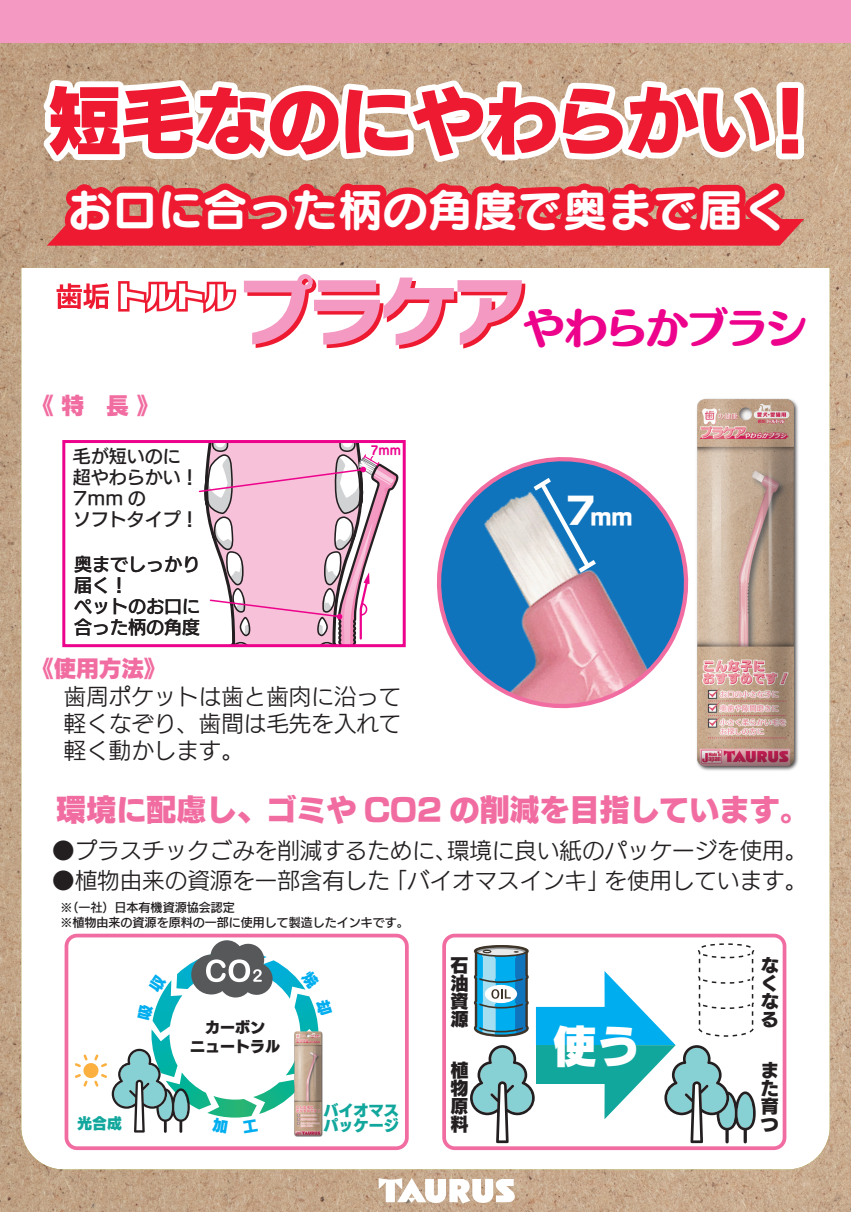
<style>
.page{position:relative;width:851px;height:1212px;background:#fff}
.page>*{position:absolute;margin:0;border:0;box-sizing:border-box;transform-origin:0 0}
.t1{font:73.35px "New Rodin Pro EB";letter-spacing:-.01em;color:#ed1a31}
.t2{font:45px "Seurat Pro B";color:#fff}
.t3{font:43.95px "New Rodin Pro EB";color:#fff}
.t4{font:42.75px "Humming Pro E";letter-spacing:-.06em;color:#ed028c}
.t5{font:30px "New Rodin Pro EB";color:#f16da1}
.t6{font:22.5px/27px "New Rodin Pro M";color:#231f20;text-align:justify}
.t7{font:22.5px "New Rodin Pro EB";color:#f16da1}
.t8{font:21.3px "New Rodin Pro EB";color:#fff}
.t9{font:18px/21px "New Rodin Pro DB";color:#231f20}
.t10{font:18px/18px "New Rodin Pro EB";color:#231f20;text-align:justify}
.t11{font:15px/15px "New Rodin Pro EB";color:#12a79d}
.t12{font:15px/19.5px "New Rodin Pro EB";color:#231f20;text-align:center}
.t13{font:12.45px "Seurat Pro B";color:#ed028c}
.t14{font:12px/15px "New Rodin Pro DB";color:#231f20}
.s1{font-family:"Typelabo N Std";font-weight:700;font-size:75.15px;color:#f499c2}
.s2{font-size:36.15px}
</style>
<div class="page">
<img style="left:0;top:43px;width:850px;height:1169px">
<svg style="left:378px;top:1178px;width:137px;height:25px"></svg>
<svg style="left:421px;top:442px;width:268px;height:281px"></svg>
<img style="left:689px;top:391px;width:112px;height:383px">
<div style="left:65px;top:934px;width:343px;height:216px;border:4px solid #f16da1;border-radius:11px"></div>
<img style="left:292px;top:1134px;width:31px;height:3px">
<div style="left:442px;top:934px;width:344px;height:216px;border:4px solid #f16da1;border-radius:11px"></div>
<svg style="left:470px;top:942px;width:285px;height:201px"></svg>
<svg style="left:57px;top:283px;width:52px;height:26px"></svg>
<svg style="left:118px;top:281px;width:118px;height:32px"></svg>
<svg style="left:517px;top:258px;width:294px;height:94px"></svg>
<svg style="left:69px;top:444px;width:331px;height:199px"></svg>
<div style="left:62px;top:440px;width:343px;height:207px;border:3px solid #ed028c"></div>
<svg style="left:5px;top:43px;width:804px;height:204px"></svg>
<div style="left:0;top:0;width:850px;height:43px;background:#f499c2"></div>
<svg style="left:75px;top:940px;width:258px;height:194px"></svg>
<h1 class="t1" style="left:48px;top:57px;width:780px">短毛なのにやわらかい！</h1>
<h2 class="t2" style="left:68px;top:178px;width:721px">お口に合った柄の角度で奥まで届く</h2>
<p class="t7" style="left:31px;top:386px;width:130px">《 特　長 》</p>
<h3 class="t4" style="left:238px;top:293px;width:571px"><span class="s1">プラケア</span>やわらかブラシ</h3>
<p class="t9" style="left:73px;top:444px;width:127px">毛が短いのに超やわらかい！<br>7mm の<br>ソフトタイプ！</p>
<p class="t13" style="left:370px;top:441px;width:32px">7mm</p>
<p class="t9" style="left:74px;top:552px;width:127px">奥までしっかり届く！<br>ペットのお口に合った柄の角度</p>
<p class="t7" style="left:31px;top:649px;width:136px">《使用方法》</p>
<p class="t6" style="left:64px;top:681px;width:339px">歯周ポケットは歯と歯肉に沿って軽くなぞり、歯間は毛先を入れて軽く動かします。</p>
<p class="t8" style="left:566px;top:498px;width:68px"><span class="s2">7</span>mm</p>
<h3 class="t5" style="left:56px;top:783px;width:754px">環境に配慮し、ゴミや CO2 の削減を目指しています。</h3>
<p class="t6" style="left:52px;top:835px;width:756px">●プラスチックごみを削減するために、環境に良い紙のパッケージを使用。</p>
<p class="t6" style="left:52px;top:865px;width:756px">●植物由来の資源を一部含有した「バイオマスインキ」を使用しています。</p>
<p class="t14" style="left:61px;top:899px;width:349px">※（一社）日本有機資源協会認定<br>※植物由来の資源を原料の一部に使用して製造したインキです。</p>
<p class="t11" style="left:77px;top:1114px;width:46px">光合成</p>
<p class="t12" style="left:190px;top:1016px;width:91px">カーボン<br>ニュートラル</p>
<p class="t11" style="left:323px;top:1101px;width:76px">バイオマスパッケージ</p>
<p class="t10" style="left:450px;top:955px;width:19px">石油資源</p>
<p class="t10" style="left:450px;top:1060px;width:19px">植物原料</p>
<h3 class="t3" style="left:552px;top:1007px;width:89px">使う</h3>
<p class="t10" style="left:760px;top:955px;width:19px;text-align:left">なくなる</p>
<p class="t10" style="left:760px;top:1060px;width:19px">また育つ</p>
</div>
